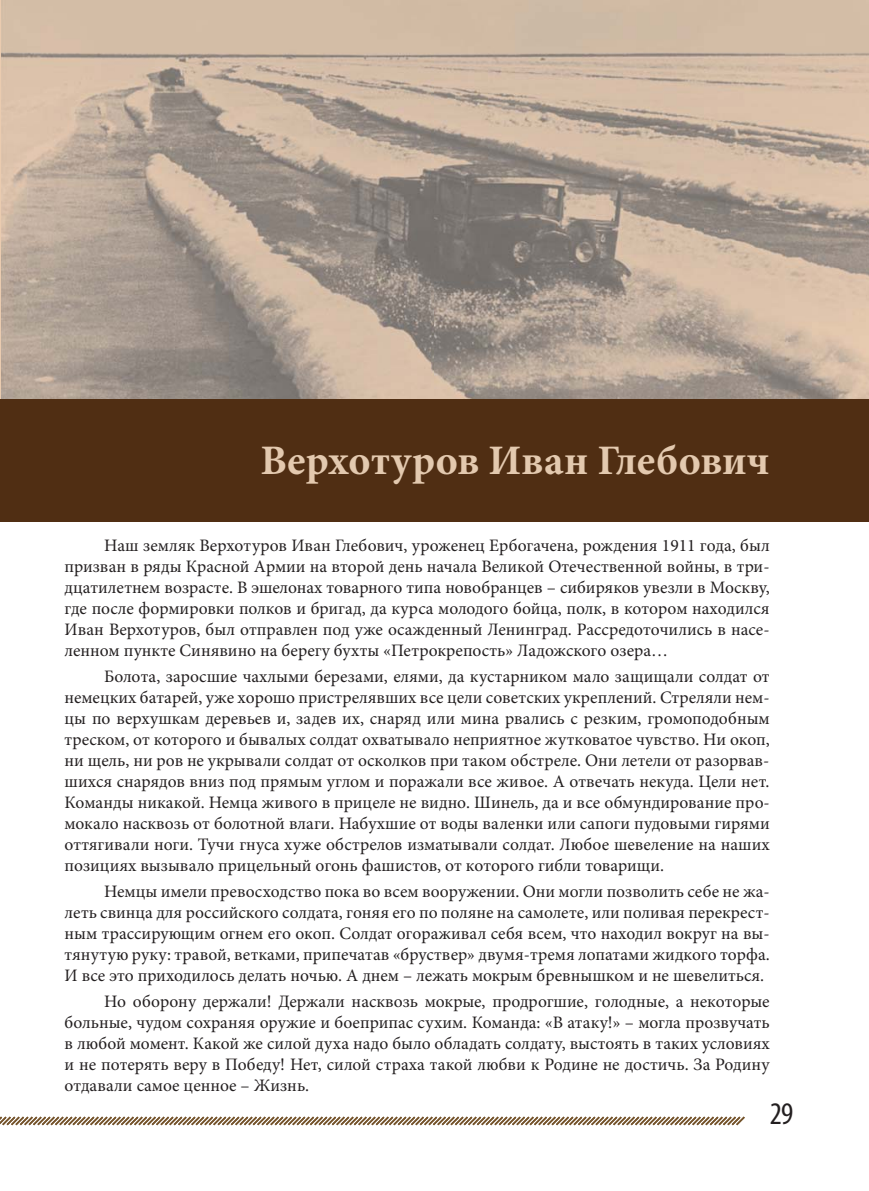
<style>
.page{position:relative;width:869px;height:1191px;background:#fff}
.page>*{position:absolute;margin:0;border:0;box-sizing:border-box;transform-origin:0 0}
.t1{font:700 42px "Minion Pro";color:#e3c9af}
.t2{font:condensed 31.5px "Myriad Pro";color:#231f20}
.t3{font:17.5px/21px "Minion Pro";color:#231f20;text-align:justify}
</style>
<div class="page">
<svg style="left:0;top:1116px;width:745px;height:10px"></svg>
<img style="left:1px;top:0;width:867px;height:399px">
<div style="left:0;top:399px;width:868px;height:122px;background:#502e13"></div>
<h1 class="t1" style="left:260px;top:435px;width:510px">Верхотуров Иван Глебович</h1>
<p class="t3" style="left:64px;top:534px;width:706px;text-indent:40px">Наш земляк Верхотуров Иван Глебович, уроженец Ербогачена, рождения 1911 года, был призван в ряды Красной Армии на второй день начала Великой Отечественной войны, в три&shy;дцатилетнем возрасте. В эшелонах товарного типа новобранцев – сибиряков увезли в Москву, где после формировки полков и бригад, да курса молодого бойца, полк, в котором находился Иван Верхотуров, был отправлен под уже осажденный Ленинград. Рассредоточились в насе&shy;ленном пункте Синявино на берегу бухты «Петрокрепость» Ладожского озера…</p>
<p class="t3" style="left:64px;top:665px;width:706px;text-indent:40px">Болота, заросшие чахлыми березами, елями, да кустарником мало защищали солдат от немецких батарей, уже хорошо пристрелявших все цели советских укреплений. Стреляли нем&shy;цы по верхушкам деревьев и, задев их, снаряд или мина рвались с резким, громоподобным треском, от которого и бывалых солдат охватывало неприятное жутковатое чувство. Ни окоп, ни щель, ни ров не укрывали солдат от осколков при таком обстреле. Они летели от разорвав&shy;шихся снарядов вниз под прямым углом и поражали все живое. А отвечать некуда. Цели нет.<br>Команды никакой. Немца живого в прицеле не видно. Шинель, да и все обмундирование про&shy;мокало насквозь от болотной влаги. Набухшие от воды валенки или сапоги пудовыми гирями оттягивали ноги. Тучи гнуса хуже обстрелов изматывали солдат. Любое шевеление на наших позициях вызывало прицельный огонь фашистов, от которого гибли товарищи.</p>
<p class="t3" style="left:64px;top:880px;width:706px;text-indent:40px">Немцы имели превосходство пока во всем вооружении. Они могли позволить себе не жа&shy;леть свинца для российского солдата, гоняя его по поляне на самолете, или поливая перекрест&shy;ным трассирующим огнем его окоп. Солдат огораживал себя всем, что находил вокруг на вы&shy;тянутую руку: травой, ветками, припечатав «бруствер» двумя-тремя лопатами жидкого торфа.<br>И все это приходилось делать ночью. А днем – лежать мокрым бревнышком и не шевелиться.</p>
<p class="t3" style="left:64px;top:990px;width:706px;text-indent:40px">Но оборону держали! Держали насквозь мокрые, продрогшие, голодные, а некоторые больные, чудом сохраняя оружие и боеприпас сухим. Команда: «В атаку!» – могла прозвучать в любой момент. Какой же силой духа надо было обладать солдату, выстоять в таких условиях и не потерять веру в Победу! Нет, силой страха такой любви к Родине не достичь. За Родину отдавали самое ценное – Жизнь.</p>
<h2 class="t2" style="left:769px;top:1095px;width:25px">29</h2>
</div>
